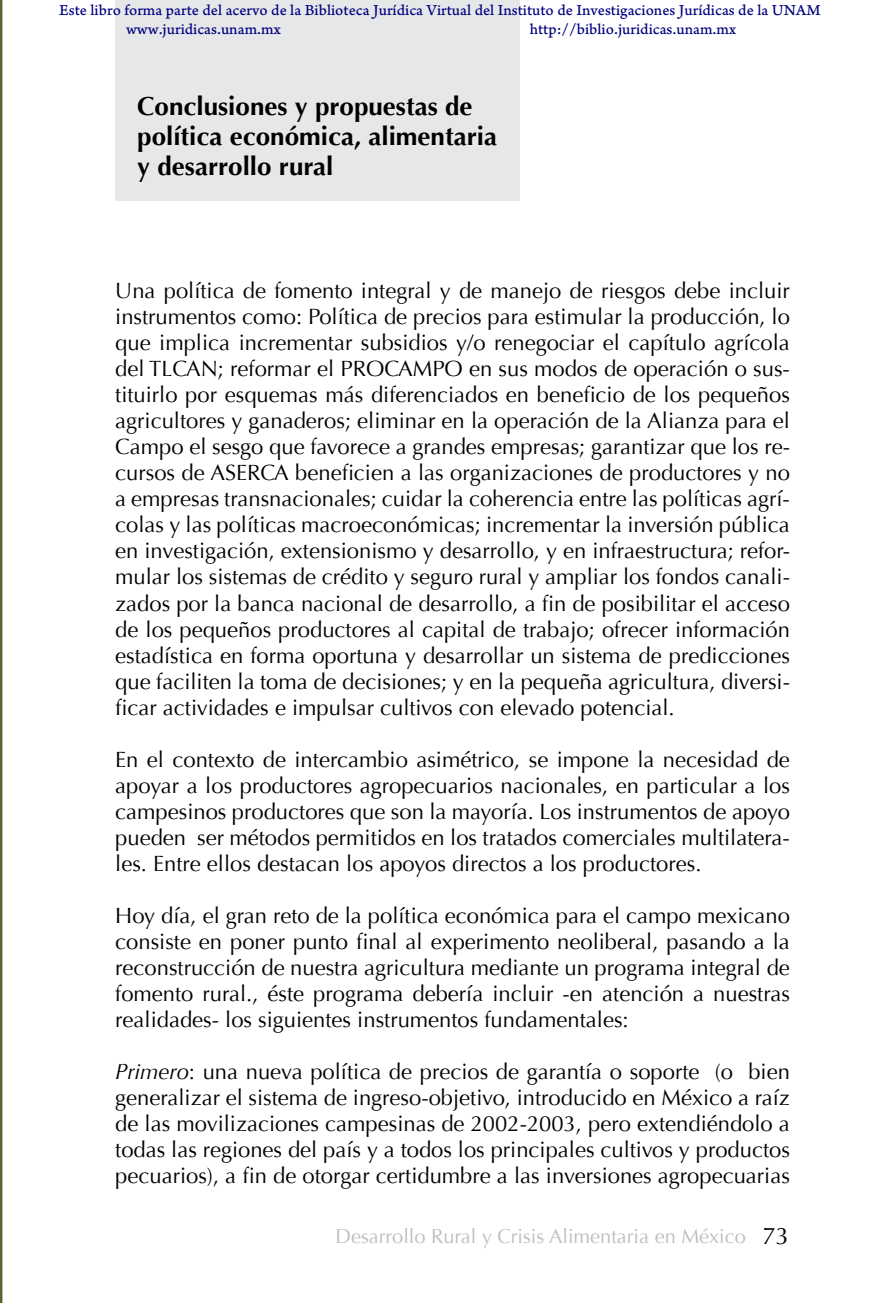
<style>
.page{position:relative;width:880px;height:1303px;background:#fff}
.page>*{position:absolute;margin:0;border:0;box-sizing:border-box;transform-origin:0 0}
.t1{font:700 26px/30px "Optima";color:#000}
.t2{font:24px "Optima";color:#000}
.t3{font:22px/26px "Optima";color:#000;text-align:justify}
.t4{font:20px "Optima";color:#bcbec0}
.t5{font:16px/19.2px "Arno Pro Caption";color:#000080}
.s1{font-style:italic}
</style>
<div class="page">
<hr style="left:0;top:0;width:2px;height:1302px;background:#57602a">
<div style="left:115px;top:0;width:404px;height:200px;background:#e6e7e8"></div>
<p class="t5" style="left:530px;top:1px;width:292px;text-indent:-471px">Este libro forma parte del acervo de la Biblioteca Jurídica Virtual del Instituto de Investigaciones Jurídicas de la UNAM http://biblio.juridicas.unam.mx</p>
<p class="t5" style="left:126px;top:21px;width:156px">www.juridicas.unam.mx</p>
<p class="t1" style="left:137px;top:91px;width:361px">Conclusiones y propuestas de política económica, alimentaria y desarrollo rural</p>
<p class="t3" style="left:115px;top:278px;width:676px">Una política de fomento integral y de manejo de riesgos debe incluir instrumentos como: Política de precios para estimular la producción, lo que implica incrementar subsidios y/o renegociar el capítulo agrícola del TLCAN; reformar el PROCAMPO en sus modos de operación o sus&shy;tituirlo por esquemas más diferenciados en beneficio de los pequeños agricultores y ganaderos; eliminar en la operación de la Alianza para el Campo el sesgo que favorece a grandes empresas; garantizar que los re&shy;cursos de ASERCA beneficien a las organizaciones de productores y no a empresas transnacionales; cuidar la coherencia entre las políticas agrí&shy;colas y las políticas macroeconómicas; incrementar la inversión pública en investigación, extensionismo y desarrollo, y en infraestructura; refor&shy;mular los sistemas de crédito y seguro rural y ampliar los fondos canali&shy;zados por la banca nacional de desarrollo, a fin de posibilitar el acceso de los pequeños productores al capital de trabajo; ofrecer información estadística en forma oportuna y desarrollar un sistema de predicciones que faciliten la toma de decisiones; y en la pequeña agricultura, diversi&shy;ficar actividades e impulsar cultivos con elevado potencial.</p>
<p class="t3" style="left:115px;top:746px;width:676px">En el contexto de intercambio asimétrico, se impone la necesidad de apoyar a los productores agropecuarios nacionales, en particular a los campesinos productores que son la mayoría. Los instrumentos de apoyo pueden ser métodos permitidos en los tratados comerciales multilatera&shy;les. Entre ellos destacan los apoyos directos a los productores.</p>
<p class="t3" style="left:115px;top:902px;width:676px">Hoy día, el gran reto de la política económica para el campo mexicano consiste en poner punto final al experimento neoliberal, pasando a la reconstrucción de nuestra agricultura mediante un programa integral de fomento rural., éste programa debería incluir -en atención a nuestras realidades- los siguientes instrumentos fundamentales:</p>
<p class="t3" style="left:115px;top:1058px;width:676px"><span class="s1">Primero</span>: una nueva política de precios de garantía o soporte (o bien generalizar el sistema de ingreso-objetivo, introducido en México a raíz de las movilizaciones campesinas de 2002-2003, pero extendiéndolo a todas las regiones del país y a todos los principales cultivos y productos pecuarios), a fin de otorgar certidumbre a las inversiones agropecuarias</p>
<p class="t4" style="left:336px;top:1224px;width:412px">Desarrollo Rural y Crisis Alimentaria en México</p>
<p class="t2" style="left:763px;top:1222px;width:28px">73</p>
</div>
